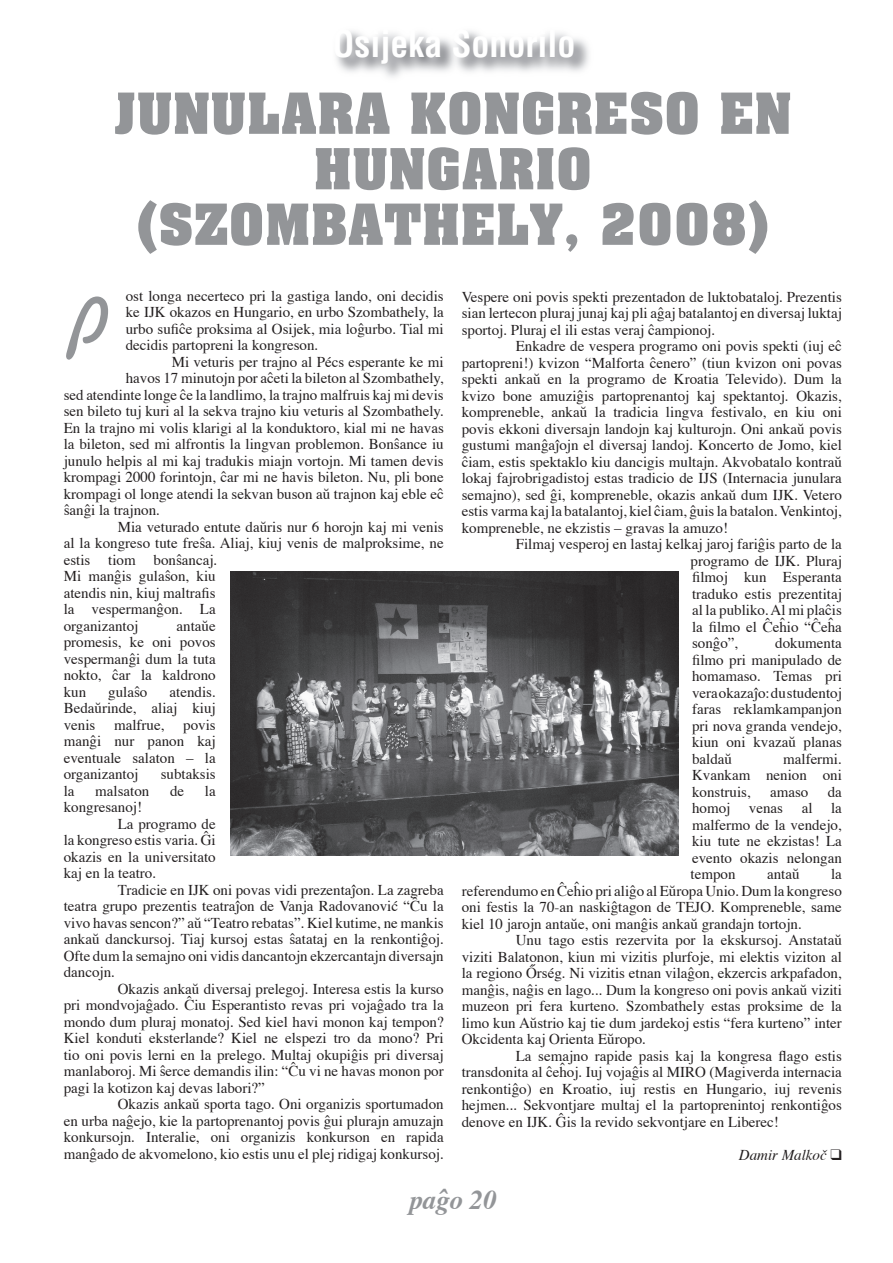
<style>
.page{position:relative;width:893px;height:1263px;background:#fff}
.page>*{position:absolute;margin:0;border:0;box-sizing:border-box;transform-origin:0 0}
.t1{font:700 90px "Swing";color:#939598}
.t2{font:700 55.5px/55.5px "Aachen BT";color:#939598;text-align:center}
.t3{font:700 condensed 36px "Helvetica";color:#fff}
.t4{font:italic 700 27px "Times";color:#939598}
.t5{font:15px/16.5px "Times";color:#231f20;text-align:justify}
.t6{font:italic 15px "Times";color:#231f20}
</style>
<div class="page">
<img style="left:336px;top:31px;width:253px;height:46px">
<img style="left:230px;top:572px;width:448px;height:284px">
<h3 class="t3" style="left:332px;top:20px;width:244px">Osijeka Sonorilo</h3>
<h2 class="t2" style="left:114px;top:85px;width:679px">JUNULARA KONGRESO EN<br>HUNGARIO (SZOMBATHELY, 2008)</h2>
<p class="t5" style="left:126px;top:288px;width:320px">ost longa necerteco pri la gastiga lando, oni decidis ke IJK okazos en Hungario, en urbo Szombathely, la urbo sufiĉe proksima al Osijek, mia loĝurbo. Tial mi decidis partopreni la kongreson.</p>
<p class="t5" style="left:172px;top:354px;width:274px">Mi veturis per trajno al Pécs esperante ke mi</p>
<p class="t5" style="left:126px;top:371px;width:319px">havos 17 minutojn por aĉeti la bileton al Szombathely,</p>
<p class="t5" style="left:64px;top:387px;width:382px">sed atendinte longe ĉe la landlimo, la trajno malfruis kaj mi devis</p>
<p class="t5" style="left:64px;top:404px;width:382px">sen bileto tuj kuri al la sekva trajno kiu veturis al Szombathely.</p>
<p class="t5" style="left:64px;top:420px;width:382px">En la trajno mi volis klarigi al la konduktoro, kial mi ne havas</p>
<p class="t5" style="left:64px;top:437px;width:382px">la bileton, sed mi alfrontis la lingvan problemon. Bonŝance iu</p>
<p class="t5" style="left:64px;top:453px;width:382px">junulo helpis al mi kaj tradukis miajn vortojn. Mi tamen devis</p>
<p class="t5" style="left:64px;top:470px;width:382px">krompagi 2000 forintojn, ĉar mi ne havis bileton. Nu, pli bone</p>
<p class="t5" style="left:64px;top:486px;width:382px">krompagi ol longe atendi la sekvan buson aŭ trajnon kaj eble eĉ</p>
<p class="t5" style="left:64px;top:503px;width:98px">ŝanĝi la trajnon.</p>
<p class="t5" style="left:118px;top:519px;width:328px">Mia veturado entute daŭris nur 6 horojn kaj mi venis</p>
<p class="t5" style="left:64px;top:536px;width:382px">al la kongreso tute freŝa. Aliaj, kiuj venis de malproksime, ne</p>
<p class="t5" style="left:64px;top:552px;width:155px">estis tiom bonŝancaj.</p>
<p class="t5" style="left:64px;top:569px;width:154px">Mi manĝis gulaŝon, kiu</p>
<p class="t5" style="left:64px;top:585px;width:154px">atendis nin, kiuj maltrafis</p>
<p class="t5" style="left:64px;top:602px;width:154px">la vespermanĝon. La</p>
<p class="t5" style="left:64px;top:618px;width:76px">organizantoj</p>
<h1 class="t1" style="left:64px;top:271px;width:44px">P</h1>
<p class="t5" style="left:64px;top:618px;width:154px;text-indent:113px">antaŭe promesis, ke oni povos vespermanĝi dum la tuta nokto, ĉar la kaldrono kun</p>
<p class="t5" style="left:108px;top:684px;width:41px">gulaŝo</p>
<p class="t5" style="left:64px;top:684px;width:154px;text-indent:106px">atendis.<br>Bedaŭrinde, aliaj kiuj venis</p>
<p class="t5" style="left:114px;top:717px;width:52px">malfrue,</p>
<p class="t5" style="left:64px;top:717px;width:154px;text-indent:120px">povis manĝi nur panon kaj eventuale salaton – la organizantoj</p>
<p class="t5" style="left:161px;top:767px;width:57px">subtaksis</p>
<p class="t5" style="left:64px;top:783px;width:12px">la</p>
<p class="t5" style="left:95px;top:783px;width:56px">malsaton</p>
<p class="t5" style="left:170px;top:783px;width:16px">de</p>
<p class="t5" style="left:205px;top:783px;width:12px">la</p>
<p class="t5" style="left:64px;top:800px;width:80px">kongresanoj!</p>
<p class="t5" style="left:118px;top:816px;width:100px">La programo de</p>
<p class="t5" style="left:64px;top:833px;width:154px">la kongreso estis varia. Ĝi</p>
<p class="t5" style="left:64px;top:849px;width:154px">okazis en la universitato</p>
<p class="t5" style="left:64px;top:866px;width:94px">kaj en la teatro.</p>
<p class="t5" style="left:118px;top:882px;width:328px">Tradicie en IJK oni povas vidi prezentaĵon. La zagreba</p>
<p class="t5" style="left:64px;top:899px;width:382px">teatra grupo prezentis teatraĵon de Vanja Radovanović “Ĉu la</p>
<p class="t5" style="left:64px;top:915px;width:382px">vivo havas sencon?” aŭ “Teatro rebatas”. Kiel kutime, ne mankis</p>
<p class="t5" style="left:64px;top:932px;width:382px">ankaŭ danckursoj. Tiaj kursoj estas ŝatataj en la renkontiĝoj.</p>
<p class="t5" style="left:64px;top:948px;width:382px">Ofte dum la semajno oni vidis dancantojn ekzercantajn diversajn</p>
<p class="t5" style="left:64px;top:965px;width:53px">dancojn.</p>
<p class="t5" style="left:118px;top:981px;width:328px">Okazis ankaŭ diversaj prelegoj. Interesa estis la kurso</p>
<p class="t5" style="left:64px;top:998px;width:382px">pri mondvojaĝado. Ĉiu Esperantisto revas pri vojaĝado tra la</p>
<p class="t5" style="left:64px;top:1014px;width:382px">mondo dum pluraj monatoj. Sed kiel havi monon kaj tempon?</p>
<p class="t5" style="left:64px;top:1031px;width:382px">Kiel konduti eksterlande? Kiel ne elspezi tro da mono? Pri</p>
<p class="t5" style="left:64px;top:1047px;width:382px">tio oni povis lerni en la prelego. Multaj okupiĝis pri diversaj</p>
<p class="t5" style="left:64px;top:1064px;width:382px">manlaboroj. Mi ŝerce demandis ilin: “Ĉu vi ne havas monon por</p>
<p class="t5" style="left:64px;top:1080px;width:203px">pagi la kotizon kaj devas labori?”</p>
<p class="t5" style="left:118px;top:1097px;width:328px">Okazis ankaŭ sporta tago. Oni organizis sportumadon</p>
<p class="t5" style="left:64px;top:1113px;width:382px">en urba naĝejo, kie la partoprenantoj povis ĝui plurajn amuzajn</p>
<p class="t5" style="left:64px;top:1130px;width:382px">konkursojn. Interalie, oni organizis konkurson en rapida</p>
<p class="t5" style="left:64px;top:1146px;width:382px">manĝado de akvomelono, kio estis unu el plej ridigaj konkursoj.</p>
<p class="t5" style="left:462px;top:289px;width:382px">Vespere oni povis spekti prezentadon de luktobataloj. Prezentis sian lertecon pluraj junaj kaj pli aĝaj batalantoj en diversaj luktaj sportoj. Pluraj el ili estas veraj ĉampionoj.</p>
<p class="t5" style="left:462px;top:339px;width:382px;text-indent:54px">Enkadre de vespera programo oni povis spekti (iuj eĉ partopreni!) kvizon “Malforta ĉenero” (tiun kvizon oni povas spekti ankaŭ en la programo de Kroatia Televido). Dum la kvizo bone amuziĝis partoprenantoj kaj spektantoj. Okazis, kompreneble, ankaŭ la tradicia lingva festivalo, en kiu oni povis ekkoni diversajn landojn kaj kulturojn. Oni ankaŭ povis gustumi manĝaĵojn el diversaj landoj. Koncerto de Jomo, kiel ĉiam, estis spektaklo kiu dancigis multajn. Akvobatalo kontraŭ lokaj fajrobrigadistoj estas tradicio de IJS (Internacia junulara semajno), sed ĝi, kompreneble, okazis ankaŭ dum IJK. Vetero estis varma kaj la batalantoj, kiel ĉiam, ĝuis la batalon. Venkintoj, kompreneble, ne ekzistis – gravas la amuzo!</p>
<p class="t5" style="left:691px;top:537px;width:153px;text-indent:-175px">Filmaj vesperoj en lastaj kelkaj jaroj fariĝis parto de la programo de IJK. Pluraj filmoj kun Esperanta traduko estis prezentitaj al la publiko. Al mi plaĉis la filmo el Ĉeĥio “Ĉeĥa sonĝo”,</p>
<p class="t5" style="left:692px;top:636px;width:151px;text-indent:83px">dokumenta filmo pri manipulado de homamaso. Temas pri vera okazaĵo: du studentoj faras reklamkampanjon pri nova granda vendejo, kiun oni kvazaŭ planas baldaŭ</p>
<p class="t5" style="left:692px;top:751px;width:151px;text-indent:91px">malfermi.<br>Kvankam nenion oni konstruis,</p>
<p class="t5" style="left:691px;top:784px;width:153px;text-indent:137px">da homoj venas al la malfermo de la vendejo, kiu tute ne ekzistas! La evento okazis nelongan tempon</p>
<p class="t5" style="left:770px;top:784px;width:40px">amaso</p>
<p class="t5" style="left:767px;top:867px;width:34px">antaŭ</p>
<p class="t5" style="left:462px;top:867px;width:382px;text-indent:369px">la referendumo en Ĉeĥio pri aliĝo al Eŭropa Unio. Dum la kongreso oni festis la 70-an naskiĝtagon de TEJO. Kompreneble, same kiel 10 jarojn antaŭe, oni manĝis ankaŭ grandajn tortojn.</p>
<p class="t5" style="left:462px;top:933px;width:382px;text-indent:54px">Unu tago estis rezervita por la ekskursoj. Anstataŭ viziti Balatonon, kiun mi vizitis plurfoje, mi elektis viziton al la regiono Őrség. Ni vizitis etnan vilaĝon, ekzercis arkpafadon, manĝis, naĝis en lago... Dum la kongreso oni povis ankaŭ viziti muzeon pri fera kurteno. Szombathely estas proksime de la limo kun Aŭstrio kaj tie dum jardekoj estis “fera kurteno” inter Okcidenta kaj Orienta Eŭropo.</p>
<p class="t5" style="left:462px;top:1048px;width:382px;text-indent:54px">La semajno rapide pasis kaj la kongresa flago estis transdonita al ĉeĥoj. Iuj vojaĝis al MIRO (Magiverda internacia renkontiĝo) en Kroatio, iuj restis en Hungario, iuj revenis hejmen... Sekvontjare multaj el la partoprenintoj renkontiĝos denove en IJK. Ĝis la revido sekvontjare en Liberec!</p>
<p class="t6" style="left:739px;top:1145px;width:105px">Damir Malkoč ❑</p>
<h3 class="t4" style="left:409px;top:1182px;width:89px">paĝo 20</h3>
</div>
